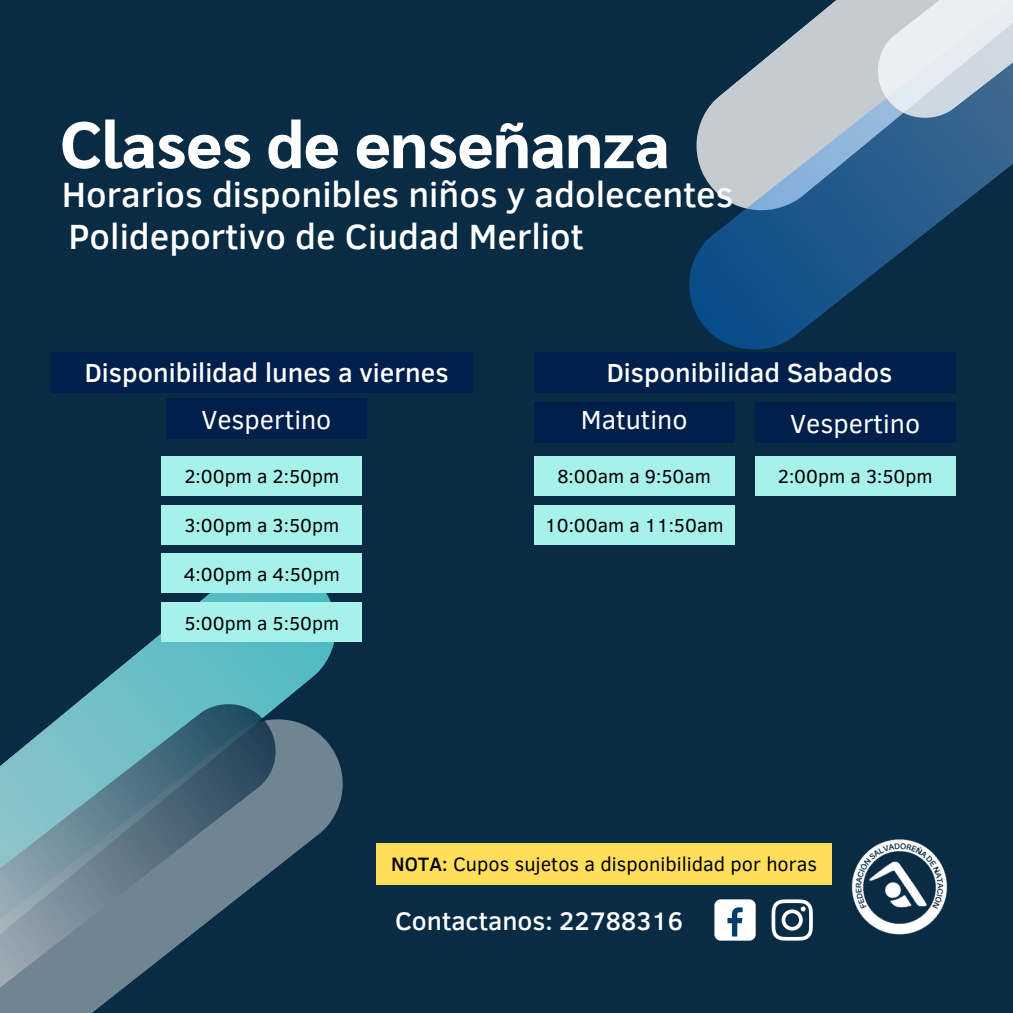
<style>
.page{position:relative;width:1013px;height:1013px;background:#fff}
.page>*{position:absolute;margin:0;border:0;box-sizing:border-box;transform-origin:0 0}
.t1{font:800 65.5px "Sarabun";color:#fff}
.t2{font:500 35.88px "Clear Sans";color:#fff}
.t3{font:500 26.88px "Clear Sans";color:#fff}
.t4{font:26.88px "Clear Sans";color:#fff}
.t5{font:500 26.12px "Clear Sans";color:#fff}
.t6{font:19.88px "Clear Sans";color:#000}
.t7{font:19.25px "Clear Sans";color:#000}
.s1{font-weight:500}
</style>
<div class="page">
<div style="left:0;top:0;width:1012px;height:1012px;background:#092b44"></div>
<div style="left:51px;top:352px;width:422px;height:40px;background:#00204b"></div>
<div style="left:166px;top:398px;width:201px;height:40px;background:#00204b"></div>
<div style="left:162px;top:456px;width:200px;height:40px;background:#a7f1eb"></div>
<div style="left:534px;top:352px;width:421px;height:40px;background:#00204b"></div>
<div style="left:534px;top:402px;width:200px;height:40px;background:#00204b"></div>
<div style="left:755px;top:402px;width:200px;height:40px;background:#00204b"></div>
<div style="left:534px;top:456px;width:200px;height:40px;background:#a7f1eb"></div>
<div style="left:755px;top:456px;width:200px;height:40px;background:#a7f1eb"></div>
<div style="left:162px;top:506px;width:200px;height:39px;background:#a7f1eb"></div>
<div style="left:534px;top:506px;width:200px;height:39px;background:#a7f1eb"></div>
<img style="left:851px;top:839px;width:97px;height:96px">
<div style="left:376px;top:843px;width:456px;height:41px;background:#ffde59"></div>
<div style="left:714px;top:899px;width:41px;height:41px;background:#fff;border-radius:6px"></div>
<svg style="left:727px;top:907px;width:15px;height:29px"></svg>
<svg style="left:771px;top:899px;width:41px;height:41px"></svg>
<svg style="left:100px;top:535px;width:235px;height:156px"></svg>
<svg style="left:295px;top:721px;width:48px;height:132px;fill:#718492"></svg>
<svg style="left:0;top:684px;width:295px;height:328px"></svg>
<svg style="left:689px;top:0;width:323px;height:377px"></svg>
<svg style="left:858px;top:0;width:154px;height:138px;background:#b4c3d1"></svg>
<div style="left:162px;top:553px;width:200px;height:40px;background:#a7f1eb"></div>
<div style="left:162px;top:602px;width:200px;height:40px;background:#a7f1eb"></div>
<p class="t1" style="left:61px;top:98px;width:610px">Clases de enseñanza</p>
<p class="t2" style="left:62px;top:168px;width:673px">Horarios disponibles niños y adolecentes</p>
<p class="t2" style="left:68px;top:211px;width:516px">Polideportivo de Ciudad Merliot</p>
<p class="t3" style="left:85px;top:353px;width:365px">Disponibilidad lunes a viernes</p>
<p class="t4" style="left:201px;top:399px;width:132px">Vespertino</p>
<p class="t3" style="left:607px;top:353px;width:287px">Disponibilidad Sabados</p>
<p class="t4" style="left:581px;top:399px;width:108px">Matutino</p>
<p class="t4" style="left:790px;top:404px;width:132px">Vespertino</p>
<p class="t7" style="left:184px;top:463px;width:156px">2:00pm a 2:50pm</p>
<p class="t7" style="left:557px;top:462px;width:155px">8:00am a 9:50am</p>
<p class="t7" style="left:777px;top:463px;width:156px">2:00pm a 3:50pm</p>
<p class="t7" style="left:184px;top:511px;width:156px">3:00pm a 3:50pm</p>
<p class="t7" style="left:545px;top:511px;width:180px">10:00am a 11:50am</p>
<p class="t7" style="left:184px;top:559px;width:158px">4:00pm a 4:50pm</p>
<p class="t7" style="left:184px;top:609px;width:156px">5:00pm a 5:50pm</p>
<p class="t6" style="left:391px;top:850px;width:427px"><span class="s1">NOTA:</span> Cupos sujetos a disponibilidad por horas</p>
<p class="t5" style="left:395px;top:902px;width:289px">Contactanos: 22788316</p>
</div>
